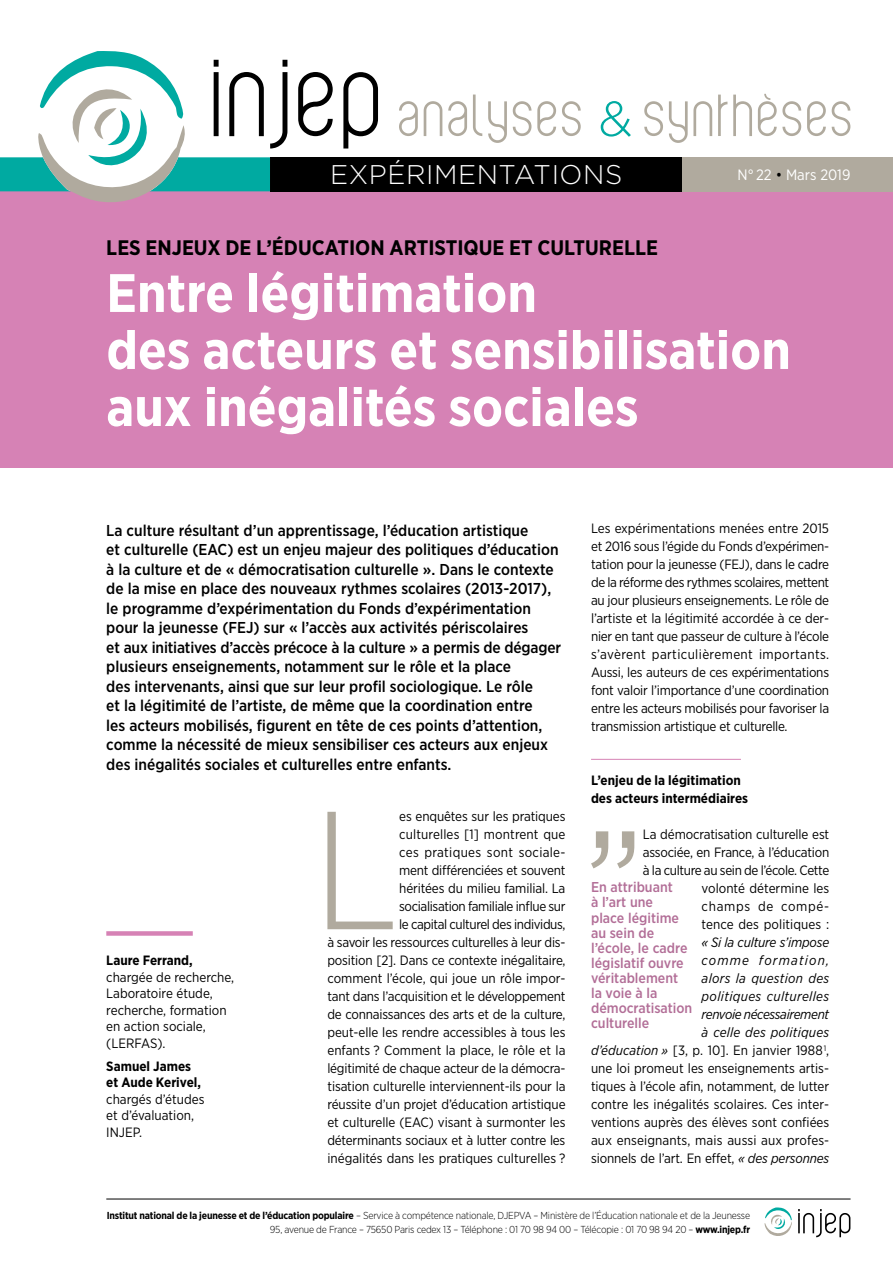
<style>
.page{position:relative;width:893px;height:1263px;background:#fff}
.page>*{position:absolute;margin:0;border:0;box-sizing:border-box;transform-origin:0 0}
.t1{font:300 167.85px "Gotham Narrow";color:#b0aa9e}
.t2{font:700 54px/57px "Gotham Narrow";color:#fff}
.t3{font:300 27px "Gotham";letter-spacing:.02em;color:#fff}
.t4{font:700 21px "Gotham Narrow";color:#000}
.t5{font:500 15.75px/19.5px "Gotham Narrow";color:#000}
.t6{font:15px "Gotham Narrow";color:#fff}
.t7{font:500 14.25px/15px "Gotham Narrow";color:#b26e97}
.t8{font:13.5px/18px "Gotham Narrow";letter-spacing:-.01em;color:#000;text-align:right}
.t9{font:700 13.5px/16.5px "Gotham Narrow";color:#000}
.t10{font:300 10.2px/14.2px "Gotham Narrow";letter-spacing:-.02em;color:#000;text-align:right}
.s1{color:#000}
.s2{font-style:italic}
.s3{font-weight:700}
</style>
<div class="page">
<div style="left:0;top:191px;width:893px;height:277px;background:#d682b5"></div>
<div style="left:270px;top:157px;width:412px;height:34px;background:#000"></div>
<svg style="left:0;top:51px;width:287px;height:151px"></svg>
<svg style="left:298px;top:72px;width:35px;height:64px"></svg>
<svg style="left:343px;top:72px;width:35px;height:77px"></svg>
<svg style="left:644px;top:94px;width:206px;height:49px"></svg>
<svg style="left:601px;top:101px;width:30px;height:36px"></svg>
<svg style="left:399px;top:95px;width:182px;height:48px"></svg>
<div style="left:682px;top:157px;width:211px;height:34px;background:#b0aa9e"></div>
<svg style="left:798px;top:1209px;width:52px;height:28px"></svg>
<svg style="left:764px;top:1207px;width:28px;height:29px"></svg>
<hr style="left:106px;top:1199px;width:745px;height:1px;background:#000">
<div style="left:106px;top:931px;width:87px;height:5px;background:#d682b5"></div>
<hr style="left:591px;top:759px;width:150px;height:1px;background:#d682b5">
<svg style="left:591px;top:831px;width:43px;height:37px"></svg>
<h3 class="t3" style="left:330px;top:160px;width:294px">EXPÉRIMENTATIONS</h3>
<p class="t6" style="left:737px;top:165px;width:114px">N° 22 <span class="s1">•</span> Mars 2019</p>
<h3 class="t4" style="left:106px;top:234px;width:553px">LES ENJEUX DE L’ÉDUCATION ARTISTIQUE ET CULTURELLE</h3>
<h2 class="t2" style="left:106px;top:264px;width:686px">Entre légitimation<br>des acteurs et sensibilisation aux inégalités sociales</h2>
<p class="t5" style="left:106px;top:520px;width:456px">La culture résultant d’un apprentissage, l’éducation artistique<br>et culturelle (EAC) est un enjeu majeur des politiques d’éducation à la culture et de « démocratisation culturelle ». Dans le contexte de la mise en place des nouveaux rythmes scolaires (2013-2017), le programme d’expérimentation du Fonds d’expérimentation pour la jeunesse (FEJ) sur « l’accès aux activités périscolaires<br>et aux initiatives d’accès précoce à la culture » a permis de dégager plusieurs enseignements, notamment sur le rôle et la place<br>des intervenants, ainsi que sur leur profil sociologique. Le rôle<br>et la légitimité de l’artiste, de même que la coordination entre<br>les acteurs mobilisés, figurent en tête de ces points d’attention, comme la nécessité de mieux sensibiliser ces acteurs aux enjeux des inégalités sociales et culturelles entre enfants.</p>
<h1 class="t1" style="left:312px;top:767px;width:88px">L</h1>
<p class="t8" style="left:327px;top:807px;width:240px">es enquêtes sur les pratiques<br>culturelles [1] montrent que<br>ces pratiques sont sociale-<br>ment différenciées et souvent<br>héritées du milieu familial. La<br>socialisation familiale influe sur<br>le capital culturel des individus,<br>à savoir les ressources culturelles à leur dis&shy;position [2]. Dans ce contexte inégalitaire, comment l’école, qui joue un rôle impor&shy;tant dans l’acquisition et le développement de connaissances des arts et de la culture, peut-elle les rendre accessibles à tous les enfants ? Comment la place, le rôle et la légitimité de chaque acteur de la démocra&shy;tisation culturelle interviennent-ils pour la réussite d’un projet d’éducation artistique et culturelle (EAC) visant à surmonter les déterminants sociaux et à lutter contre les inégalités dans les pratiques culturelles ?</p>
<p class="t9" style="left:106px;top:952px;width:88px">Laure Ferrand,</p>
<p class="t8" style="left:106px;top:969px;width:129px;line-height:16.5px;text-align:left">chargée de recherche,<br>Laboratoire étude, recherche, formation en action sociale, (LERFAS).</p>
<p class="t9" style="left:106px;top:1058px;width:96px">Samuel James et Aude Kerivel,</p>
<p class="t8" style="left:106px;top:1090px;width:100px;line-height:16.5px;text-align:left">chargés d’études et d’évaluation,<br>INJEP.</p>
<p class="t8" style="left:591px;top:519px;width:240px;text-align:justify">Les expérimentations menées entre 2015 et 2016 sous l’égide du Fonds d’expérimen&shy;tation pour la jeunesse (FEJ), dans le cadre de la réforme des rythmes scolaires, mettent au jour plusieurs enseignements. Le rôle de l’artiste et la légitimité accordée à ce der&shy;nier en tant que passeur de culture à l’école s’avèrent particulièrement importants.<br>Aussi, les auteurs de ces expérimentations font valoir l’importance d’une coordination entre les acteurs mobilisés pour favoriser la transmission artistique et culturelle.</p>
<p class="t9" style="left:591px;top:771px;width:159px;line-height:18px">L’enjeu de la légitimation des acteurs intermédiaires</p>
<p class="t8" style="left:643px;top:825px;width:188px">La démocratisation culturelle est associée, en France, à l’éducation à la culture au sein de l’école. Cette volonté détermine les<br>champs de compé-<br>tence des politiques :</p>
<p class="t8" style="left:591px;top:933px;width:240px"><span class="s2">« Si la culture s’impose<br>comme formation,<br>alors la question des<br>politiques culturelles<br>renvoie nécessairement<br>à celle des politiques<br>d’éducation »</span> [3, p. 10]. En janvier 1988 <sup>1</sup>, une loi promeut les enseignements artis&shy;tiques à l’école afin, notamment, de lutter contre les inégalités scolaires. Ces inter&shy;ventions auprès des élèves sont confiées aux enseignants, mais aussi aux profes&shy;sionnels de l’art. En effet, <span class="s2">« des personnes</span></p>
<p class="t7" style="left:591px;top:880px;width:103px">En attribuant<br>à l’art une<br>place légitime au sein de l’école, le cadre législatif ouvre véritablement la voie à la démocratisation culturelle</p>
<p class="t10" style="left:107px;top:1208px;width:645px"><span class="s3">Institut national de la jeunesse et de l’éducation populaire</span> – Service à compétence nationale, DJEPVA – Ministère de l’Éducation nationale et de la Jeunesse<br>95, avenue de France – 75650 Paris cedex 13 – Téléphone : 01 70 98 94 00 – Télécopie : 01 70 98 94 20 – <span class="s3">www.injep.fr</span></p>
</div>
